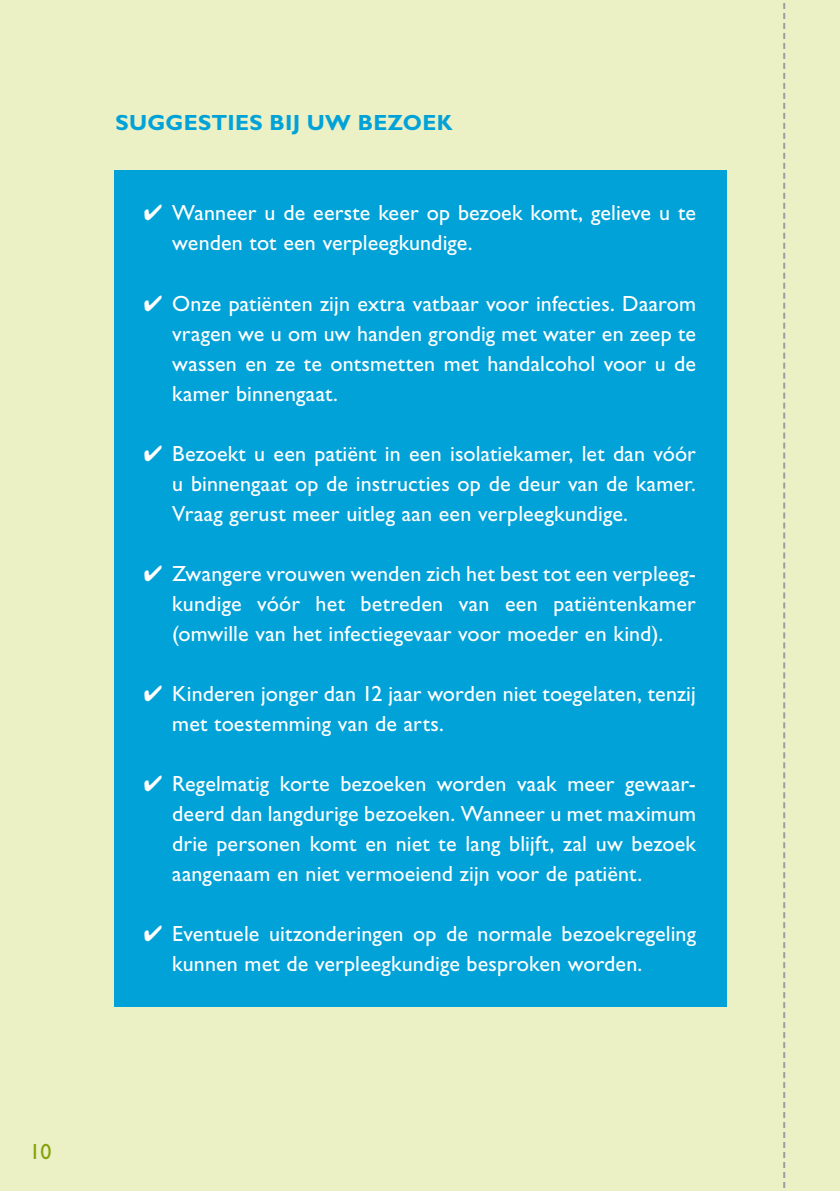
<style>
.page{position:relative;width:840px;height:1191px;background:#fff}
.page>*{position:absolute;margin:0;border:0;box-sizing:border-box;transform-origin:0 0}
.t1{font:22px/30px "Gill Sans Std";letter-spacing:.005em;color:#fff;text-align:justify}
.t2{font:700 22px "Gill Sans Std";letter-spacing:.01em;color:#00a2d8}
.t3{font:22px "Gill Sans Std";color:#86a20b}
</style>
<div class="page">
<div style="left:0;top:0;width:839px;height:1191px;background:#ebf0c5"></div>
<div style="left:113px;top:170px;width:613px;height:836px;background:#00a2d8"></div>
<svg style="left:783px;top:3px;width:1px;height:1185px"></svg>
<p class="t2" style="left:115px;top:110px;width:338px">SUGGESTIES BIJ UW BEZOEK</p>
<p class="t1" style="left:172px;top:198px;width:525px;text-indent:-28px">✔ Wanneer u de eerste keer op bezoek komt, gelieve u te wenden tot een verpleegkundige.</p>
<p class="t1" style="left:172px;top:288px;width:525px;text-indent:-28px">✔ Onze patiënten zijn extra vatbaar voor infecties. Daarom vragen we u om uw handen grondig met water en zeep te wassen en ze te ontsmetten met handalcohol voor u de kamer binnengaat.</p>
<p class="t1" style="left:172px;top:438px;width:525px;text-indent:-28px">✔ Bezoekt u een patiënt in een isolatiekamer, let dan vóór u binnengaat op de instructies op de deur van de kamer.<br>Vraag gerust meer uitleg aan een verpleegkundige.</p>
<p class="t1" style="left:172px;top:558px;width:525px;text-indent:-28px">✔ Zwangere vrouwen wenden zich het best tot een verpleeg&shy;kundige vóór het betreden van een patiëntenkamer (omwille van het infectiegevaar voor moeder en kind).</p>
<p class="t1" style="left:172px;top:678px;width:525px;text-indent:-28px">✔ Kinderen jonger dan 12 jaar worden niet toegelaten, tenzij met toestemming van de arts.</p>
<p class="t1" style="left:172px;top:768px;width:525px;text-indent:-28px">✔ Regelmatig korte bezoeken worden vaak meer gewaar&shy;deerd dan langdurige bezoeken. Wanneer u met maximum drie personen komt en niet te lang blijft, zal uw bezoek aangenaam en niet vermoeiend zijn voor de patiënt.</p>
<p class="t1" style="left:172px;top:918px;width:525px;text-indent:-28px">✔ Eventuele uitzonderingen op de normale bezoekregeling kunnen met de verpleegkundige besproken worden.</p>
<p class="t3" style="left:29px;top:1138px;width:24px">10</p>
</div>
